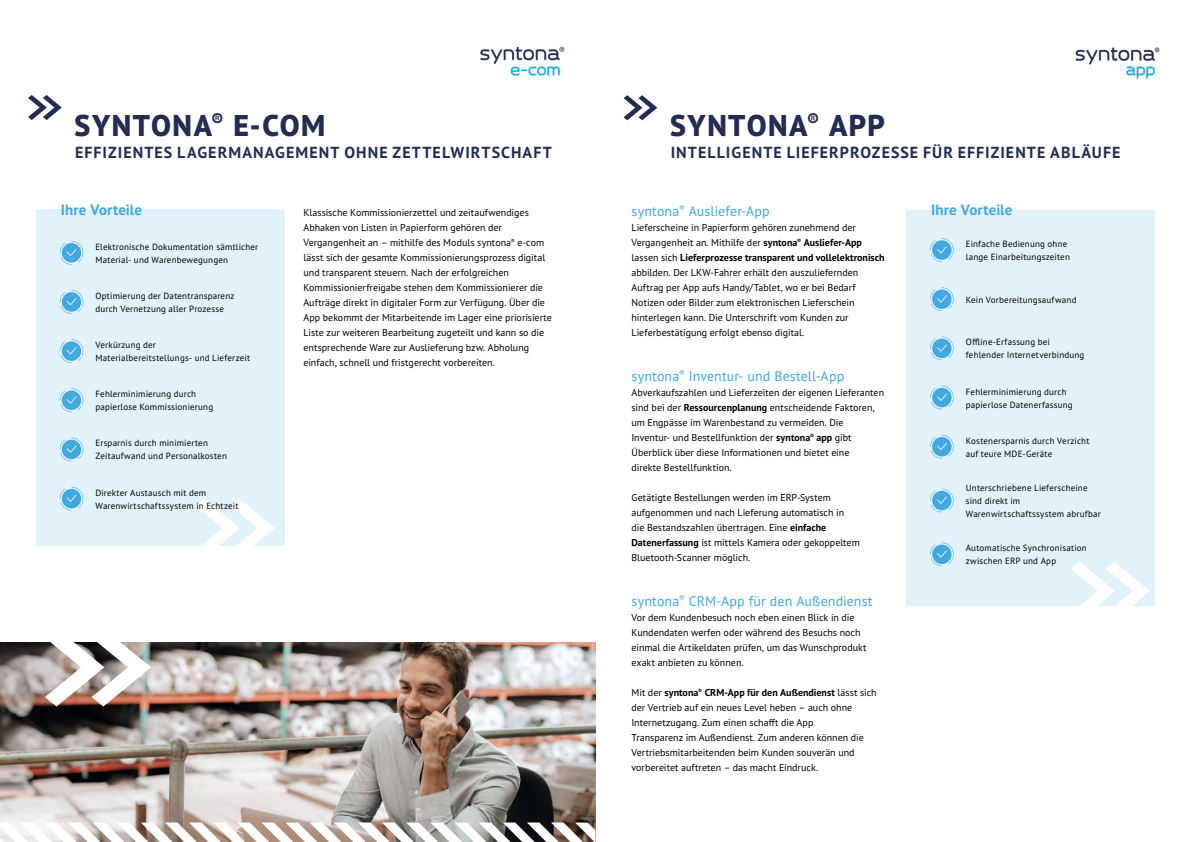
<style>
.page{position:relative;width:1191px;height:842px;background:#fff}
.page>*{position:absolute;margin:0;border:0;box-sizing:border-box;transform-origin:0 0}
.t1{font:800 30px "PT Sans Pro";letter-spacing:.05em;color:#232c53}
.t2{font:700 16px "PT Sans Pro";letter-spacing:.065em;color:#232c53}
.t3{font:700 15px "PT Sans Pro";letter-spacing:.005em;color:#42a9e0}
.t4{font:14px "PT Sans Pro";letter-spacing:.005em;color:#42a9e0}
.t5{font:10px/15px "PT Sans Pro";color:#000}
.t6{font:9px/13px "PT Sans Pro";letter-spacing:.02em;color:#000}
.s1{font-weight:700}
</style>
<div class="page">
<div style="left:906px;top:210px;width:249px;height:396px;background:#e2f2fa"></div>
<svg style="left:28px;top:95px;width:34px;height:25px"></svg>
<div style="left:36px;top:209px;width:249px;height:337px;background:#e2f2fa"></div>
<svg style="left:196px;top:499px;width:79px;height:47px"></svg>
<svg style="left:1071px;top:562px;width:79px;height:44px"></svg>
<svg style="left:60px;top:241px;width:23px;height:24px"></svg>
<svg style="left:60px;top:290px;width:23px;height:24px"></svg>
<svg style="left:60px;top:339px;width:23px;height:24px"></svg>
<svg style="left:60px;top:388px;width:23px;height:24px"></svg>
<svg style="left:60px;top:438px;width:23px;height:23px"></svg>
<svg style="left:60px;top:487px;width:23px;height:23px"></svg>
<img style="left:480px;top:46px;width:85px;height:30px">
<img style="left:1075px;top:47px;width:85px;height:32px">
<svg style="left:623px;top:95px;width:34px;height:25px"></svg>
<svg style="left:930px;top:238px;width:23px;height:24px"></svg>
<svg style="left:930px;top:287px;width:23px;height:24px"></svg>
<svg style="left:930px;top:337px;width:23px;height:23px"></svg>
<svg style="left:930px;top:386px;width:23px;height:23px"></svg>
<svg style="left:930px;top:435px;width:23px;height:23px"></svg>
<svg style="left:930px;top:489px;width:23px;height:23px"></svg>
<svg style="left:930px;top:542px;width:23px;height:24px"></svg>
<img style="left:0;top:643px;width:595px;height:179px">
<svg style="left:0;top:822px;width:595px;height:20px"></svg>
<img style="left:45px;top:642px;width:106px;height:64px">
<h1 class="t1" style="left:75px;top:106px;width:252px">SYNTONA<sup>®</sup> E-COM</h1>
<h2 class="t2" style="left:75px;top:142px;width:478px">EFFIZIENTES LAGERMANAGEMENT OHNE ZETTELWIRTSCHAFT</h2>
<h3 class="t3" style="left:61px;top:200px;width:83px">Ihre Vorteile</h3>
<p class="t6" style="left:95px;top:240px;width:164px">Elektronische Dokumentation sämtlicher<br>Material- und Warenbewegungen</p>
<p class="t6" style="left:95px;top:289px;width:140px">Optimierung der Datentransparenz durch Vernetzung aller Prozesse</p>
<p class="t6" style="left:95px;top:338px;width:156px">Verkürzung der<br>Materialbereitstellungs- und Lieferzeit</p>
<p class="t6" style="left:95px;top:387px;width:119px">Fehlerminimierung durch papierlose Kommissionierung</p>
<p class="t6" style="left:95px;top:436px;width:133px">Ersparnis durch minimierten<br>Zeitaufwand und Personalkosten</p>
<p class="t6" style="left:95px;top:486px;width:144px">Direkter Austausch mit dem<br>Warenwirtschaftssystem in Echtzeit</p>
<p class="t5" style="left:303px;top:205px;width:250px">Klassische Kommissionierzettel und zeitaufwendiges Abhaken von Listen in Papierform gehören der Vergangenheit an – mithilfe des Moduls syntona<sup>®</sup> e-com lässt sich der gesamte Kommissionierungsprozess digital und transparent steuern. Nach der erfolgreichen Kommissionierfreigabe stehen dem Kommissionierer die Aufträge direkt in digitaler Form zur Verfügung. Über die App bekommt der Mitarbeitende im Lager eine priorisierte Liste zur weiteren Bearbeitung zugeteilt und kann so die entsprechende Ware zur Auslieferung bzw. Abholung einfach, schnell und fristgerecht vorbereiten.</p>
<h1 class="t1" style="left:670px;top:106px;width:216px">SYNTONA<sup>®</sup> APP</h1>
<h2 class="t2" style="left:671px;top:142px;width:451px">INTELLIGENTE LIEFERPROZESSE FÜR EFFIZIENTE ABLÄUFE</h2>
<h3 class="t4" style="left:631px;top:202px;width:140px">syntona<sup>®</sup> Ausliefer-App</h3>
<p class="t5" style="left:631px;top:220px;width:255px">Lieferscheine in Papierform gehören zunehmend der Vergangenheit an. Mithilfe der <span class="s1">syntona</span><sup>®</sup> <span class="s1">Ausliefer-App </span>lassen sich <span class="s1">Lieferprozesse transparent und vollelektronisch </span>abbilden. Der LKW-Fahrer erhält den auszuliefernden Auftrag per App aufs Handy/Tablet, wo er bei Bedarf Notizen oder Bilder zum elektronischen Lieferschein hinterlegen kann. Die Unterschrift vom Kunden zur Lieferbestätigung erfolgt ebenso digital.</p>
<h3 class="t4" style="left:631px;top:367px;width:214px">syntona<sup>®</sup> Inventur- und Bestell-App</h3>
<p class="t5" style="left:631px;top:385px;width:254px">Abverkaufszahlen und Lieferzeiten der eigenen Lieferanten sind bei der <span class="s1">Ressourcenplanung</span> entscheidende Faktoren, um Engpässe im Warenbestand zu vermeiden. Die Inventur- und Bestellfunktion der <span class="s1">syntona</span><sup>®</sup> <span class="s1">app</span> gibt Überblick über diese Informationen und bietet eine<br>direkte Bestellfunktion.</p>
<p class="t5" style="left:631px;top:490px;width:230px">Getätigte Bestellungen werden im ERP-System aufgenommen und nach Lieferung automatisch in<br>die Bestandszahlen übertragen. Eine <span class="s1">einfache Datenerfassung</span> ist mittels Kamera oder gekoppeltem Bluetooth-Scanner möglich.</p>
<h3 class="t4" style="left:631px;top:592px;width:243px">syntona<sup>®</sup> CRM-App für den Außendienst</h3>
<p class="t5" style="left:631px;top:610px;width:236px">Vor dem Kundenbesuch noch eben einen Blick in die Kundendaten werfen oder während des Besuchs noch einmal die Artikeldaten prüfen, um das Wunschprodukt exakt anbieten zu können.</p>
<p class="t5" style="left:631px;top:685px;width:247px">Mit der <span class="s1">syntona</span><sup>®</sup> <span class="s1">CRM-App für den Außendienst</span> lässt sich der Vertrieb auf ein neues Level heben – auch ohne Internetzugang. Zum einen schafft die App<br>Transparenz im Außendienst. Zum anderen können die Vertriebsmitarbeitenden beim Kunden souverän und vorbereitet auftreten – das macht Eindruck.</p>
<h3 class="t3" style="left:931px;top:200px;width:83px">Ihre Vorteile</h3>
<p class="t6" style="left:965px;top:237px;width:106px">Einfache Bedienung ohne lange Einarbeitungszeiten</p>
<p class="t6" style="left:965px;top:293px;width:112px">Kein Vorbereitungsaufwand</p>
<p class="t6" style="left:965px;top:335px;width:120px">Offline-Erfassung bei fehlender Internetverbindung</p>
<p class="t6" style="left:965px;top:385px;width:108px">Fehlerminimierung durch papierlose Datenerfassung</p>
<p class="t6" style="left:965px;top:434px;width:125px">Kostenersparnis durch Verzicht auf teure MDE-Geräte</p>
<p class="t6" style="left:965px;top:481px;width:136px">Unterschriebene Lieferscheine sind direkt im<br>Warenwirtschaftssystem abrufbar</p>
<p class="t6" style="left:965px;top:541px;width:122px">Automatische Synchronisation zwischen ERP und App</p>
</div>
